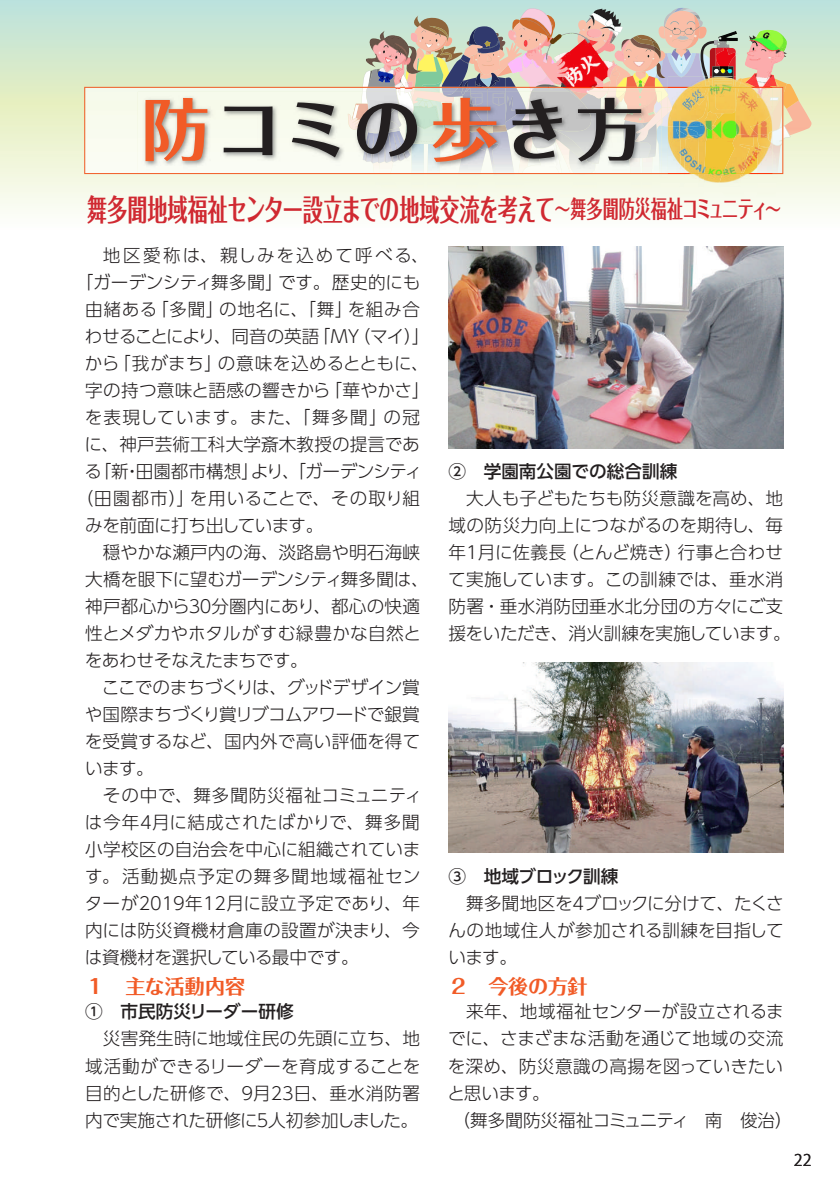
<style>
.page{position:relative;width:840px;height:1191px;background:#fff}
.page>*{position:absolute;margin:0;border:0;box-sizing:border-box;transform-origin:0 0}
.t1{font:67.8px "Folk Pro Bold 90 msp RKSJ H";letter-spacing:.065em;color:#231f20}
.t2{font:30px "Folk Pro Bold 90 msp RKSJ H";letter-spacing:-.01em;color:#d02931;scale:.67 1}
.t3{font:20px "Folk Pro Bold 90 msp RKSJ H";letter-spacing:-.005em;color:#f15b27}
.t4{font:17.6px/27px "UD Shin Go Pr 6 Light 90 msp RKSJ H";color:#231f20;text-align:justify}
.t5{font:17.6px "UD Shin Go Pr 6 Light 90 msp RKSJ H";letter-spacing:-.045em;color:#231f20}
.t6{font:17.6px "UD Shin Go Pr 6 Light 90 msp RKSJ H";letter-spacing:-.025em;color:#231f20}
.t7{font:17.6px "UD Shin Go Pr 6 Light 90 msp RKSJ H";letter-spacing:-.03em;color:#231f20}
.t8{font:17.6px "UD Shin Go Pr 6 Medium 90 msp RKSJ H";color:#231f20}
.t9{font:17.6px "UD Shin Go Pr 6 Light 90 msp RKSJ H";letter-spacing:-.04em;color:#231f20}
.t10{font:17.6px "UD Shin Go Pr 6 Light 90 msp RKSJ H";letter-spacing:.04em;color:#231f20}
.t11{font:17.6px "UD Shin Go Pr 6 Light 90 msp RKSJ H";letter-spacing:.03em;color:#231f20}
.t12{font:17.6px "UD Shin Go Pr 6 Light 90 msp RKSJ H";letter-spacing:.06em;color:#231f20}
.t13{font:17.6px "UD Shin Go Pr 6 Light 90 msp RKSJ H";letter-spacing:.02em;color:#231f20}
.t14{font:17.6px "UD Shin Go Pr 6 Light 90 msp RKSJ H";letter-spacing:.045em;color:#231f20}
.t15{font:17.6px "UD Shin Go Pr 6 Light 90 msp RKSJ H";letter-spacing:.07em;color:#231f20}
.t16{font:17.6px "UD Shin Go Pr 6 Light 90 msp RKSJ H";letter-spacing:.12em;color:#231f20}
.t17{font:17.6px "UD Shin Go Pr 6 Medium 90 msp RKSJ H";letter-spacing:-.02em;color:#231f20}
.t18{font:16px "Koz Go Pro Regular 90 msp RKSJ H";color:#231f20}
.s1{color:#f15b27}
.s2{font-size:24px}
</style>
<div class="page">
<svg style="left:0;top:0;width:839px;height:386px"></svg>
<svg style="left:362px;top:197px;width:112px;height:54px"></svg>
<svg style="left:619px;top:197px;width:168px;height:61px"></svg>
<img style="left:426px;top:176px;width:13px;height:21px">
<img style="left:411px;top:176px;width:12px;height:21px">
<img style="left:453px;top:46px;width:7px;height:13px">
<img style="left:449px;top:48px;width:5px;height:11px">
<img style="left:426px;top:55px;width:23px;height:4px">
<img style="left:426px;top:57px;width:17px;height:16px">
<svg style="left:413px;top:15px;width:7px;height:12px"></svg>
<img style="left:414px;top:25px;width:5px;height:6px">
<img style="left:419px;top:18px;width:30px;height:15px">
<svg style="left:426px;top:33px;width:27px;height:22px"></svg>
<img style="left:428px;top:26px;width:20px;height:13px">
<img style="left:520px;top:176px;width:4px;height:8px">
<img style="left:519px;top:76px;width:3px;height:11px">
<img style="left:551px;top:15px;width:3px;height:14px">
<svg style="left:511px;top:19px;width:8px;height:12px"></svg>
<img style="left:512px;top:22px;width:10px;height:20px">
<img style="left:519px;top:18px;width:34px;height:20px">
<img style="left:520px;top:8px;width:31px;height:21px">
<img style="left:520px;top:19px;width:28px;height:17px">
<img style="left:500px;top:42px;width:22px;height:34px">
<svg style="left:557px;top:189px;width:41px;height:19px"></svg>
<svg style="left:496px;top:184px;width:41px;height:60px"></svg>
<img style="left:509px;top:176px;width:11px;height:21px">
<img style="left:493px;top:176px;width:16px;height:21px">
<img style="left:466px;top:33px;width:39px;height:23px">
<img style="left:473px;top:66px;width:3px;height:7px">
<img style="left:476px;top:66px;width:24px;height:7px">
<img style="left:473px;top:26px;width:26px;height:15px">
<img style="left:469px;top:28px;width:15px;height:13px">
<img style="left:452px;top:176px;width:27px;height:21px">
<img style="left:459px;top:176px;width:16px;height:19px">
<img style="left:441px;top:59px;width:27px;height:14px">
<img style="left:483px;top:39px;width:15px;height:2px">
<svg style="left:460px;top:41px;width:44px;height:25px"></svg>
<img style="left:593px;top:9px;width:11px;height:4px">
<img style="left:589px;top:13px;width:15px;height:16px">
<svg style="left:577px;top:15px;width:17px;height:14px"></svg>
<img style="left:521px;top:176px;width:37px;height:6px">
<img style="left:558px;top:176px;width:39px;height:21px">
<img style="left:659px;top:174px;width:39px;height:23px">
<img style="left:698px;top:183px;width:5px;height:14px">
<img style="left:679px;top:183px;width:4px;height:14px">
<img style="left:362px;top:70px;width:3px;height:17px">
<img style="left:374px;top:194px;width:5px;height:3px">
<img style="left:374px;top:176px;width:5px;height:18px">
<img style="left:379px;top:176px;width:24px;height:21px">
<img style="left:630px;top:176px;width:10px;height:21px">
<img style="left:642px;top:176px;width:9px;height:21px">
<img style="left:774px;top:174px;width:2px;height:23px">
<img style="left:718px;top:183px;width:27px;height:14px">
<img style="left:784px;top:100px;width:27px;height:35px">
<img style="left:782px;top:95px;width:4px;height:12px">
<img style="left:782px;top:125px;width:8px;height:14px">
<img style="left:786px;top:84px;width:12px;height:16px">
<svg style="left:411px;top:174px;width:28px;height:2px"></svg>
<svg style="left:493px;top:174px;width:28px;height:2px"></svg>
<img style="left:458px;top:174px;width:22px;height:2px">
<img style="left:521px;top:174px;width:40px;height:2px">
<svg style="left:630px;top:174px;width:21px;height:2px"></svg>
<svg style="left:426px;top:73px;width:92px;height:14px"></svg>
<svg style="left:570px;top:174px;width:25px;height:2px"></svg>
<svg style="left:372px;top:174px;width:18px;height:2px"></svg>
<svg style="left:84px;top:87px;width:698px;height:87px"></svg>
<img style="left:703px;top:174px;width:69px;height:9px">
<img style="left:667px;top:174px;width:31px;height:9px">
<svg style="left:698px;top:174px;width:5px;height:9px"></svg>
<svg style="left:679px;top:174px;width:5px;height:9px"></svg>
<svg style="left:728px;top:174px;width:14px;height:12px"></svg>
<img style="left:719px;top:174px;width:21px;height:9px">
<svg style="left:772px;top:131px;width:1px;height:18px"></svg>
<svg style="left:772px;top:97px;width:9px;height:6px"></svg>
<svg style="left:604px;top:8px;width:137px;height:116px;background:#cec4b9"></svg>
<img style="left:667px;top:87px;width:105px;height:87px">
<img style="left:448px;top:247px;width:334px;height:202px">
<img style="left:448px;top:662px;width:334px;height:190px">
<img style="left:365px;top:31px;width:61px;height:65px">
<img style="left:522px;top:29px;width:120px;height:64px">
<img style="left:715px;top:29px;width:71px;height:66px">
<h1 class="t1" style="left:142px;top:104px;width:503px"><span class="s1">防</span>コミの<span class="s1">歩</span>き方</h1>
<h2 class="t2" style="left:87px;top:198px;width:1036px">舞多聞地域福祉センター設立までの地域交流を考えて<span class="s2">～舞多聞防災福祉コミュニティ～</span></h2>
<p class="t16" style="left:103px;top:249px;width:327px">地区愛称は、親しみを込めて呼べる、</p>
<p class="t4" style="left:76px;top:271px;width:346px">「ガーデンシティ舞多聞」です。歴史的にも</p>
<p class="t10" style="left:85px;top:303px;width:336px">由緒ある「多聞」の地名に、「舞」を組み合</p>
<p class="t5" style="left:85px;top:330px;width:346px">わせることにより、同音の英語「ＭＹ（マイ）」</p>
<p class="t4" style="left:85px;top:352px;width:345px">から「我がまち」の意味を込めるとともに、</p>
<p class="t4" style="left:85px;top:379px;width:345px">字の持つ意味と語感の響きから「華やかさ」</p>
<p class="t12" style="left:85px;top:411px;width:336px">を表現しています。また、「舞多聞」の冠</p>
<p class="t4" style="left:85px;top:433px;width:336px">に、神戸芸術工科大学斎木教授の提言であ</p>
<p class="t6" style="left:85px;top:465px;width:339px">る「新・田園都市構想」より、「ガーデンシティ</p>
<p class="t11" style="left:76px;top:492px;width:346px">（田園都市）」を用いることで、その取り組</p>
<p class="t7" style="left:85px;top:519px;width:239px">みを前面に打ち出しています。</p>
<p class="t4" style="left:103px;top:541px;width:318px">穏やかな瀬戸内の海、淡路島や明石海峡</p>
<p class="t4" style="left:85px;top:568px;width:345px">大橋を眼下に望むガーデンシティ舞多聞は、</p>
<p class="t4" style="left:85px;top:595px;width:336px">神戸都心から３０分圏内にあり、都心の快適</p>
<p class="t4" style="left:85px;top:622px;width:337px">性とメダカやホタルがすむ緑豊かな自然と</p>
<p class="t7" style="left:85px;top:654px;width:224px">をあわせそなえたまちです。</p>
<p class="t5" style="left:102px;top:681px;width:319px">ここでのまちづくりは、グッドデザイン賞</p>
<p class="t5" style="left:85px;top:708px;width:336px">や国際まちづくり賞リブコムアワードで銀賞</p>
<p class="t4" style="left:85px;top:730px;width:337px">を受賞するなど、国内外で高い評価を得て</p>
<p class="t4" style="left:85px;top:757px;width:70px">います。</p>
<p class="t14" style="left:103px;top:789px;width:320px">その中で、舞多聞防災福祉コミュニティ</p>
<p class="t4" style="left:85px;top:811px;width:336px">は今年４月に結成されたばかりで、舞多聞</p>
<p class="t4" style="left:85px;top:838px;width:336px">小学校区の自治会を中心に組織されていま</p>
<p class="t15" style="left:85px;top:870px;width:337px">す。活動拠点予定の舞多聞地域福祉セン</p>
<p class="t9" style="left:85px;top:897px;width:336px">ターが２０１９年１２月に設立予定であり、年</p>
<p class="t13" style="left:85px;top:924px;width:336px">内には防災資機材倉庫の設置が決まり、今</p>
<p class="t6" style="left:85px;top:951px;width:275px">は資機材を選択している最中です。</p>
<p class="t3" style="left:85px;top:978px;width:161px">１　主な活動内容</p>
<p class="t8" style="left:85px;top:1005px;width:210px">①　市民防災リーダー研修</p>
<p class="t4" style="left:85px;top:1027px;width:336px;text-indent:18px">災害発生時に地域住民の先頭に立ち、地域活動ができるリーダーを育成することを目的とした研修で、９月２３日、垂水消防署内で実施された研修に５人初参加しました。</p>
<p class="t8" style="left:448px;top:465px;width:230px">②　学園南公園での総合訓練</p>
<p class="t4" style="left:448px;top:487px;width:344px;text-align:center">大人も子どもたちも防災意識を高め、地<br>域の防災力向上につながるのを期待し、毎年１月に佐義長（とんど焼き）行事と合わせて実施しています。この訓練では、垂水消防署・垂水消防団垂水北分団の方々にご支援をいただき、消火訓練を実施しています。</p>
<p class="t17" style="left:448px;top:870px;width:171px">③　地域ブロック訓練</p>
<p class="t4" style="left:448px;top:892px;width:336px;text-indent:18px">舞多聞地区を４ブロックに分けて、たくさんの地域住人が参加される訓練を目指しています。</p>
<p class="t3" style="left:448px;top:978px;width:140px">２　今後の方針</p>
<p class="t4" style="left:447px;top:1000px;width:347px;text-align:left;text-indent:19px">来年、地域福祉センターが設立されるまでに、さまざまな活動を通じて地域の交流を深め、防災意識の高揚を図っていきたいと思います。<br>（舞多聞防災福祉コミュニティ　南　俊治）</p>
<p class="t18" style="left:793px;top:1154px;width:19px">22</p>
</div>
